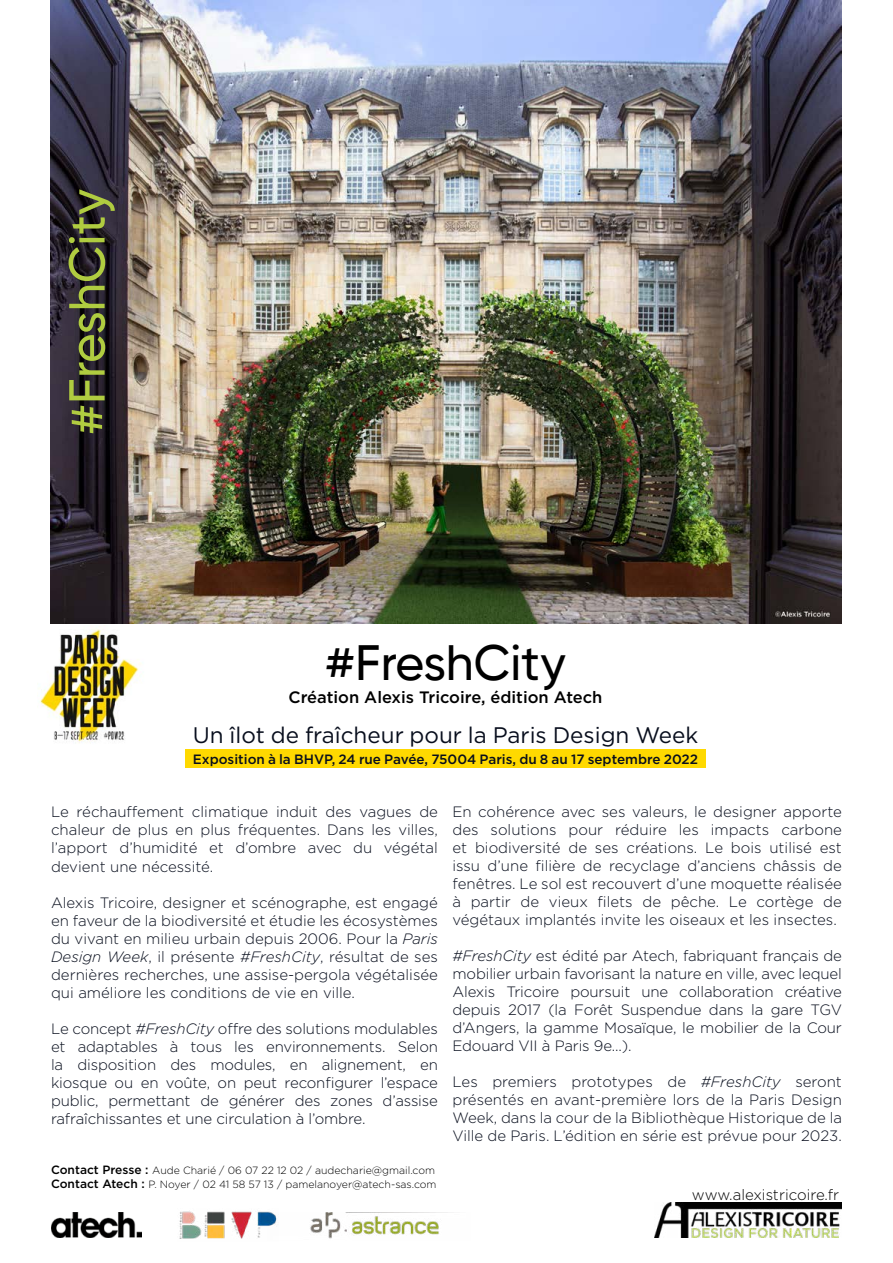
<style>
.page{position:relative;width:893px;height:1263px;background:#fff}
.page>*{position:absolute;margin:0;border:0;box-sizing:border-box;transform-origin:0 0}
.t1{font:500 50.55px "Gilroy";color:#b0cc40}
.t2{font:500 49.5px "Gilroy";color:#000}
.t3{font:22.5px "Gotham";color:#080e1d}
.t4{font:500 16.5px "Gotham";color:#000}
.t5{font:300 15px/18px "Gotham";color:#080e1d;text-align:justify}
.t6{font:300 15px "Gotham";color:#000}
.t7{font:500 13.5px "Gotham";color:#080e1d}
.t8{font:300 10.5px/14.4px "Gotham";color:#000}
.s1{font-style:italic}
.s2{font-weight:500;font-size:12px}
</style>
<div class="page">
<img style="left:50px;top:0;width:791px;height:624px">
<img style="left:51px;top:1212px;width:91px;height:25px">
<img style="left:655px;top:1203px;width:187px;height:35px">
<div style="left:185px;top:750px;width:521px;height:18px;background:#ffd900"></div>
<img style="left:179px;top:1211px;width:91px;height:28px">
<img style="left:40px;top:626px;width:101px;height:117px">
<img style="left:268px;top:1212px;width:180px;height:27px">
<h1 class="t1" style="left:56px;top:435px;width:247px;rotate:-90deg">#FreshCity</h1>
<h2 class="t2" style="left:325px;top:632px;width:242px">#FreshCity</h2>
<p class="t4" style="left:289px;top:686px;width:315px">Création Alexis Tricoire, édition Atech</p>
<h3 class="t3" style="left:193px;top:721px;width:507px">Un îlot de fraîcheur pour la Paris Design Week</h3>
<p class="t7" style="left:193px;top:750px;width:507px">Exposition à la BHVP, 24 rue Pavée, 75004 Paris, du 8 au 17 septembre 2022</p>
<p class="t5" style="left:51px;top:803px;width:388px">Le réchauffement climatique induit des vagues de chaleur de plus en plus fréquentes. Dans les villes, l’apport d’humidité et d’ombre avec du végétal devient une nécessité.</p>
<p class="t5" style="left:51px;top:893px;width:388px">Alexis Tricoire, designer et scénographe, est engagé en faveur de la biodiversité et étudie les écosystèmes du vivant en milieu urbain depuis 2006. Pour la <span class="s1">Paris Design Week</span>, il présente <span class="s1">#FreshCity</span>, résultat de ses dernières recherches, une assise-pergola végétalisée qui améliore les conditions de vie en ville.</p>
<p class="t5" style="left:51px;top:1019px;width:388px">Le concept <span class="s1">#FreshCity</span> offre des solutions modulables et adaptables à tous les environnements. Selon la disposition des modules, en alignement, en kiosque ou en voûte, on peut reconfigurer l’espace public, permettant de générer des zones d’assise rafraîchissantes et une circulation à l’ombre.</p>
<p class="t8" style="left:51px;top:1162px;width:387px"><span class="s2">Contact Presse :</span> Aude Charié / 06 07 22 12 02 / audecharie@gmail.com<br><span class="s2">Contact Atech :</span> P. Noyer / 02 41 58 57 13 / pamelanoyer@atech-sas.com</p>
<p class="t5" style="left:452px;top:803px;width:391px">En cohérence avec ses valeurs, le designer apporte des solutions pour réduire les impacts carbone et biodiversité de ses créations. Le bois utilisé est issu d’une filière de recyclage d’anciens châssis de fenêtres. Le sol est recouvert d’une moquette réalisée à partir de vieux filets de pêche. Le cortège de végétaux implantés invite les oiseaux et les insectes.</p>
<p class="t5" style="left:452px;top:947px;width:391px"><span class="s1">#FreshCity</span> est édité par Atech, fabriquant français de mobilier urbain favorisant la nature en ville, avec lequel Alexis Tricoire poursuit une collaboration créative depuis 2017 (la Forêt Suspendue dans la gare TGV d’Angers, la gamme Mosaïque, le mobilier de la Cour Edouard VII à Paris 9e...).</p>
<p class="t5" style="left:452px;top:1073px;width:391px">Les premiers prototypes de <span class="s1">#FreshCity</span> seront présentés en avant-première lors de la Paris Design Week, dans la cour de la Bibliothèque Historique de la Ville de Paris. L’édition en série est prévue pour 2023.</p>
<p class="t6" style="left:692px;top:1185px;width:149px">www.alexistricoire.fr</p>
</div>
